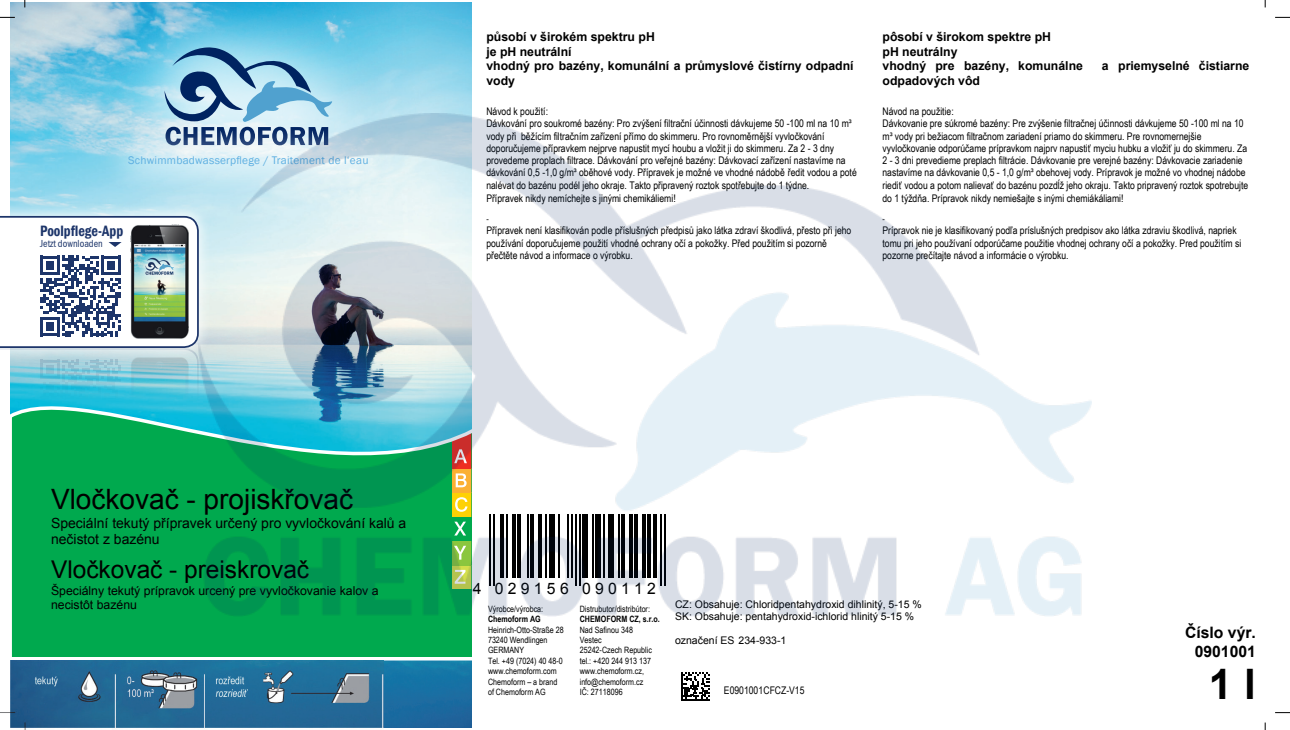
<style>
.page{position:relative;width:1290px;height:730px;background:#fff}
.page>*{position:absolute;margin:0;border:0;box-sizing:border-box;transform-origin:0 0}
.t1{font:700 42px "Arial";color:#000}
.t2{font:28px "Arial";color:#000}
.t3{font:24.5px "Arial";color:#000}
.t4{font:700 15.75px/18.6px "Arial";color:#000;text-align:right}
.t5{font:15.75px "Arial";letter-spacing:.27em;color:#000}
.t6{font:600 condensed 15.4px "Franklin Gothic";color:#1d356a;scale:.93 1}
.t7{font:14px/16.1px "Arial";color:#000}
.t8{font:700 12.25px/14.5px "Arial";color:#000}
.t9{font:12.25px/14.3px "Arial";color:#000}
.t10{font:11.38px "Franklin Gothic";letter-spacing:.02em;color:#5dafe1}
.t11{font:10.5px/12.2px "Arial Narrow";color:#000}
.t12{font:10.5px/12.1px "Arial";color:#000}
.t13{font:10.5px "Franklin Gothic Cond";color:#1d356a;scale:.96 1}
.t14{font:8.75px/10.5px "Arial Narrow";color:#000}
.t15{font:700 8.75px "Arial Narrow";color:#000}
</style>
<div class="page">
<img style="left:10px;top:3px;width:461px;height:199px">
<div style="left:97px;top:3px;width:301px;height:212px;background:#fff;opacity:.75"></div>
<svg style="left:165px;top:47px;width:167px;height:77px;background:#81b4d0"></svg>
<div style="left:97px;top:124px;width:302px;height:73px;background:#fff;opacity:.75"></div>
<img style="left:384px;top:662px;width:87px;height:65px">
<div style="left:11px;top:493px;width:460px;height:169px;background:#00a94e"></div>
<svg style="left:0;top:17px;width:15px;height:1px"></svg>
<svg style="left:1275px;top:17px;width:15px;height:1px"></svg>
<svg style="left:1275px;top:712px;width:15px;height:1px"></svg>
<div style="left:0;top:334px;width:212px;height:159px;background:#00a94e"></div>
<div style="left:0;top:202px;width:212px;height:160px;background:#fff;opacity:.75"></div>
<svg style="left:0;top:216px;width:198px;height:264px"></svg>
<img style="left:0;top:660px;width:384px;height:69px">
<svg style="left:681px;top:672px;width:29px;height:26px"></svg>
<hr style="left:681px;top:698px;width:29px;height:2px;background:#000">
<img style="left:198px;top:113px;width:894px;height:503px">
<p class="t10" style="left:128px;top:153px;width:242px">Schwimmbadwasserpflege / Traitement de l‘eau</p>
<h3 class="t6" style="left:40px;top:220px;width:91px">Poolpflege-App</h3>
<p class="t13" style="left:40px;top:237px;width:67px">Jetzt downloaden</p>
<p class="t8" style="left:486px;top:30px;width:369px">působí v širokém spektru pH<br>je pH neutrální<br>vhodný pro bazény, komunální a průmyslové čistírny odpadní vody</p>
<p class="t11" style="left:486px;top:105px;width:372px">Návod k použití:<br>Dávkování pro soukromé bazény: Pro zvýšení filtrační účinnosti dávkujeme 50 -100 ml na 10 m³ vody při běžícím filtračním zařízení přímo do skimmeru. Pro rovnoměrnější vyvločkování doporučujeme přípravkem nejprve napustit mycí houbu a vložit ji do skimmeru. Za 2 - 3 dny provedeme proplach filtrace. Dávkování pro veřejné bazény: Dávkovací zařízení nastavíme na dávkování 0,5 -1,0 g/m³ oběhové vody. Přípravek je možné ve vhodné nádobě ředit vodou a poté nalévat do bazénu podél jeho okraje. Takto připravený roztok spotřebujte do 1 týdne.</p>
<p class="t11" style="left:486px;top:192px;width:191px">Přípravek nikdy nemíchejte s jinými chemikáliemi!</p>
<p class="t14" style="left:486px;top:214px;width:4px">-</p>
<p class="t11" style="left:486px;top:224px;width:366px">Přípravek není klasifikován podle příslušných předpisů jako látka zdraví škodlivá, přesto při jeho používání doporučujeme použití vhodné ochrany očí a pokožky. Před použitím si pozorně přečtěte návod a informace o výrobku.</p>
<p class="t8" style="left:882px;top:30px;width:202px">pôsobí v širokom spektre pH<br>pH neutrálny<br>vhodný pre bazény, komunálne</p>
<p class="t8" style="left:1102px;top:59px;width:149px">a priemyselné čistiarne</p>
<p class="t8" style="left:882px;top:73px;width:99px">odpadových vôd</p>
<p class="t11" style="left:882px;top:105px;width:367px">Návod na použitie:<br>Dávkovanie pre súkromé bazény: Pre zvýšenie filtračnej účinnosti dávkujeme 50 -100 ml na 10 m³ vody pri bežiacom filtračnom zariadení priamo do skimmeru. Pre rovnomernejšie vyvločkovanie odporúčame prípravkom najprv napustiť myciu hubku a vložiť ju do skimmeru. Za 2 - 3 dni prevedieme preplach filtrácie. Dávkovanie pre verejné bazény: Dávkovacie zariadenie nastavíme na dávkovanie 0,5 - 1,0 g/m³ obehovej vody. Prípravok je možné vo vhodnej nádobe riediť vodou a potom nalievať do bazénu pozdĺž jeho okraju. Takto pripravený roztok spotrebujte</p>
<p class="t11" style="left:882px;top:192px;width:243px">do 1 týždňa. Prípravok nikdy nemiešajte s inými chemiákáliami!</p>
<p class="t14" style="left:882px;top:214px;width:4px">-</p>
<p class="t11" style="left:882px;top:224px;width:360px">Prípravok nie je klasifikovaný podľa príslušných predpisov ako látka zdraviu škodlivá, napriek tomu pri jeho používaní odporúčame použitie vhodnej ochrany očí a pokožky. Pred použitím si pozorne prečítajte návod a informácie o výrobku.</p>
<h2 class="t2" style="left:51px;top:483px;width:303px">Vločkovač - projiskřovač</h2>
<h3 class="t7" style="left:51px;top:515px;width:357px">Speciální tekutý přípravek určený pro vyvločkování kalů a nečistot z bazénu</h3>
<h3 class="t3" style="left:51px;top:555px;width:260px">Vločkovač - preiskrovač</h3>
<p class="t9" style="left:51px;top:583px;width:329px">Špeciálny tekutý prípravok urcený pre vyvločkovanie kalov a necistôt bazénu</p>
<h3 class="t5" style="left:473px;top:579px;width:185px">4 029156 090112</h3>
<p class="t14" style="left:488px;top:603px;width:57px">Výrobce/výrobca:</p>
<p class="t15" style="left:488px;top:613px;width:54px">Chemoform AG</p>
<p class="t14" style="left:488px;top:623px;width:77px">Heinrich-Otto-Straße 28<br>73240 Wendlingen<br>GERMANY<br>Tel. +49 (7024) 40 48-0 www.chemoform.com<br>Chemoform – a brand of Chemoform AG</p>
<p class="t14" style="left:580px;top:603px;width:72px">Distrubutor/distribútor:</p>
<p class="t15" style="left:580px;top:613px;width:82px">CHEMOFORM CZ, s.r.o.</p>
<p class="t14" style="left:580px;top:623px;width:74px">Nad Safinou 348<br>Vestec<br>25242-Czech Republic tel.: +420 244 913 137 www.chemoform.cz, info@chemoform.cz<br>IČ: 27118096</p>
<p class="t12" style="left:675px;top:597px;width:248px">CZ: Obsahuje: Chloridpentahydroxid dihlinitý, 5-15 %<br>SK: Obsahuje: pentahydroxid-ichlorid hlinitý 5-15 %</p>
<p class="t12" style="left:675px;top:634px;width:113px">označení ES 234-933-1</p>
<p class="t11" style="left:724px;top:684px;width:82px">E0901001CFCZ-V15</p>
<h3 class="t4" style="left:1185px;top:623px;width:72px">Číslo výr.<br>0901001</h3>
<h1 class="t1" style="left:1209px;top:660px;width:48px">1 l</h1>
</div>
